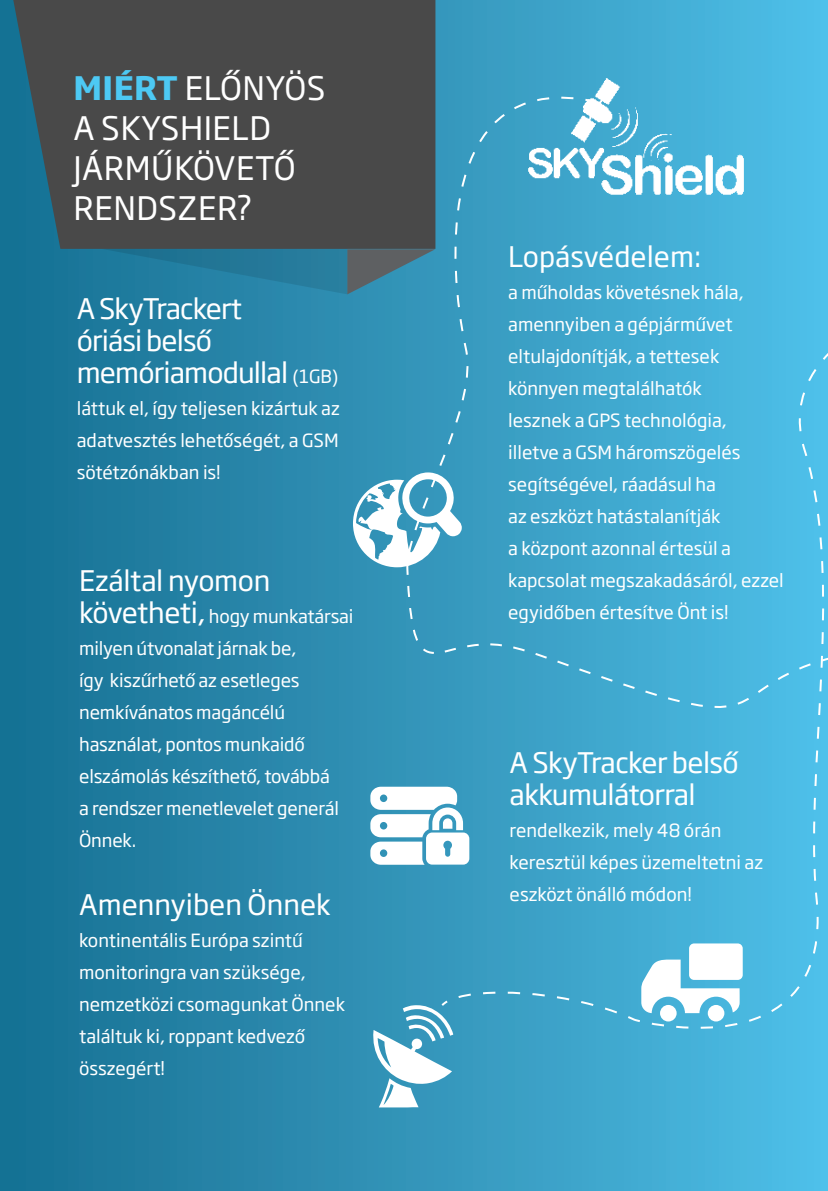
<style>
.page{position:relative;width:828px;height:1191px;background:#fff}
.page>*{position:absolute;margin:0;border:0;box-sizing:border-box;transform-origin:0 0}
.t1{font:32px/40px "Soho Gothic Pro";letter-spacing:.015em;color:#fff}
.t2{font:28px/32px "Soho Gothic Pro";letter-spacing:-.02em;color:#fff}
.t3{font:28px "Soho Gothic Pro";color:#fff}
.t4{font:18px/32px "Soho Gothic Pro";color:#fff}
.s1{font-weight:700;color:#4dc9f4}
.s2{font-size:18px}
.s3{font-size:28px}
</style>
<div class="page">
<div style="left:0;top:0;width:828px;height:1191px;background:linear-gradient(to right,#166e90,#4fbee7)"></div>
<svg style="left:445px;top:83px;width:77px;height:14px"></svg>
<svg style="left:405px;top:97px;width:423px;height:604px;background:#41a9cf"></svg>
<svg style="left:439px;top:322px;width:389px;height:701px;background:#42abd2"></svg>
<div style="left:13px;top:0;width:422px;height:249px;background:#494949"></div>
<svg style="left:353px;top:358px;width:117px;height:209px"></svg>
<svg style="left:370px;top:786px;width:99px;height:78px"></svg>
<svg style="left:641px;top:915px;width:178px;height:131px"></svg>
<svg style="left:102px;top:226px;width:333px;height:68px;background:#366a7e"></svg>
<svg style="left:371px;top:987px;width:248px;height:120px;background:#4fa8c9"></svg>
<img style="left:522px;top:25px;width:242px;height:175px">
<h1 class="t1" style="left:73px;top:66px;width:250px"><span class="s1">Miért</span> előnyös a SkyShield járm űkövető rends</h1>
<h1 class="t1" style="left:178px;top:186px;width:77px">zer?</h1>
<h2 class="t2" style="left:77px;top:291px;width:263px">A SkyTrackert<br>óriási belső memóriamodullal <span class="s2">(1GB)</span></h2>
<p class="t4" style="left:77px;top:392px;width:264px;text-align:justify">láttuk el, így teljesen kizártuk az adatvesztés lehetőségét, a GSM sötétzónákban is!</p>
<h2 class="t2" style="left:79px;top:563px;width:193px">Ezáltal nyomon</h2>
<p class="t4" style="left:79px;top:599px;width:276px"><span class="s3">követheti,</span> hogy munkatársai milyen útvonalat járnak be,<br>így kiszűrhető az esetleges nemkívánatos magáncélú használat, pontos munkaidő elszámolás készíthető, továbbá<br>a rendszer menetlevelet generál<br>Önnek.</p>
<h2 class="t3" style="left:79px;top:883px;width:253px">Amennyiben Önnek</h2>
<p class="t4" style="left:79px;top:923px;width:267px">kontinentális Európa szintű monitoringra van szüksége, nemzetközi csomagunkat Önnek találtuk ki, roppant kedvező összegért!</p>
<h2 class="t3" style="left:508px;top:235px;width:195px">Lopásvédelem:</h2>
<p class="t4" style="left:508px;top:275px;width:277px">a műholdas követésnek hála, amennyiben a gépjárművet eltulajdonítják, a tettesek könnyen megtalálhatók<br>lesznek a GPS technológia,<br>illetve a GSM háromszögelés segítségével, ráadásul ha<br>az eszközt hatástalanítják<br>a központ azonnal értesül a kapcsolat megszakadásáról, ezzel egyidőben értesítve Önt is!</p>
<h2 class="t2" style="left:509px;top:745px;width:231px">A SkyTracker belső akkumulátorral</h2>
<p class="t4" style="left:509px;top:813px;width:255px">rendelkezik, mely 48 órán keresztül képes üzemeltetni az eszközt önálló módon!</p>
</div>
